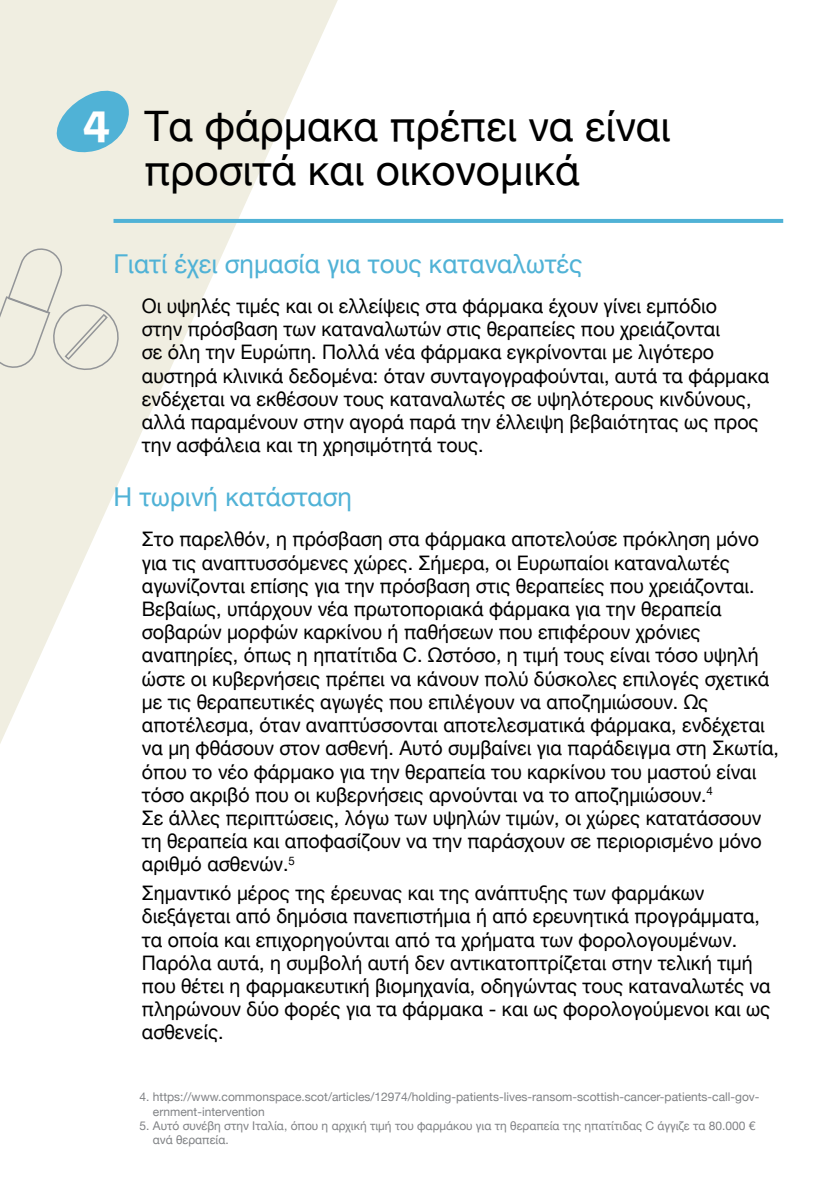
<style>
.page{position:relative;width:840px;height:1191px;background:#fff}
.page>*{position:absolute;margin:0;border:0;box-sizing:border-box;transform-origin:0 0}
.t1{font:42px/44px "Helvetica Neue";color:#000}
.t2{font:26px "Helvetica Neue";color:#50b2d6}
.t3{font:20px/23.2px "Helvetica Neue";color:#000}
.t4{font:12px/14.4px "Helvetica Neue";color:#808285}
.s1{font-family:"Zilla Slab";font-weight:700;font-size:47.6px;color:#fff}
</style>
<div class="page">
<svg style="left:0;top:0;width:337px;height:744px"></svg>
<svg style="left:0;top:245px;width:123px;height:128px;background:#eae8dc"></svg>
<hr style="left:113px;top:219px;width:669px;height:4px;background:#50b2d6">
<svg style="left:55px;top:85px;width:74px;height:70px;background:#8ac7da"></svg>
<h1 class="t1" style="left:144px;top:106px;width:527px;text-indent:-61px"><span class="s1">4</span> Τα φάρμακα πρέπει να είναι προσιτά και οικονομικά</h1>
<h2 class="t2" style="left:113px;top:245px;width:470px">Γιατί έχει σημασία για τους καταναλωτές</h2>
<p class="t3" style="left:142px;top:295px;width:628px">Οι υψηλές τιμές και οι ελλείψεις στα φάρμακα έχουν γίνει εμπόδιο<br>στην πρόσβαση των καταναλωτών στις θεραπείες που χρειάζονται<br>σε όλη την Ευρώπη. Πολλά νέα φάρμακα εγκρίνονται με λιγότερο αυστηρά κλινικά δεδομένα: όταν συνταγογραφούνται, αυτά τα φάρμακα ενδέχεται να εκθέσουν τους καταναλωτές σε υψηλότερους κινδύνους, αλλά παραμένουν στην αγορά παρά την έλλειψη βεβαιότητας ως προς την ασφάλεια και τη χρησιμότητά τους.</p>
<h2 class="t2" style="left:113px;top:478px;width:240px">Η τωρινή κατάσταση</h2>
<p class="t3" style="left:142px;top:529px;width:638px">Στο παρελθόν, η πρόσβαση στα φάρμακα αποτελούσε πρόκληση μόνο για τις αναπτυσσόμενες χώρες. Σήμερα, oι Ευρωπαίοι καταναλωτές αγωνίζονται επίσης για την πρόσβαση στις θεραπείες που χρειάζονται.<br>Βεβαίως, υπάρχουν νέα πρωτοποριακά φάρμακα για την θεραπεία σοβαρών μορφών καρκίνου ή παθήσεων που επιφέρουν χρόνιες αναπηρίες, όπως η ηπατίτιδα C. Ωστόσο, η τιμή τους είναι τόσο υψηλή ώστε οι κυβερνήσεις πρέπει να κάνουν πολύ δύσκολες επιλογές σχετικά με τις θεραπευτικές αγωγές που επιλέγουν να αποζημιώσουν. Ως αποτέλεσμα, όταν αναπτύσσονται αποτελεσματικά φάρμακα, ενδέχεται να μη φθάσουν στον ασθενή. Αυτό συμβαίνει για παράδειγμα στη Σκωτία, όπου το νέο φάρμακο για την θεραπεία του καρκίνου του μαστού είναι τόσο ακριβό που οι κυβερνήσεις αρνούνται να το αποζημιώσουν.<sup>4<br></sup>Σε άλλες περιπτώσεις, λόγω των υψηλών τιμών, οι χώρες κατατάσσουν τη θεραπεία και αποφασίζουν να την παράσχουν σε περιορισμένο μόνο αριθμό ασθενών.<sup>5</sup></p>
<p class="t3" style="left:142px;top:882px;width:630px">Σημαντικό μέρος της έρευνας και της ανάπτυξης των φαρμάκων διεξάγεται από δημόσια πανεπιστήμια ή από ερευνητικά προγράμματα, τα οποία και επιχορηγούνται από τα χρήματα των φορολογουμένων.<br>Παρόλα αυτά, η συμβολή αυτή δεν αντικατοπτρίζεται στην τελική τιμή που θέτει η φαρμακευτική βιομηχανία, οδηγώντας τους καταναλωτές να πληρώνουν δύο φορές για τα φάρμακα - και ως φορολογούμενοι και ως ασθενείς.</p>
<p class="t4" style="left:153px;top:1090px;width:608px;text-indent:-13px">4. https://www.commonspace.scot/articles/12974/holding-patients-lives-ransom-scottish-cancer-patients-call-gov&shy;ernment-intervention</p>
<p class="t4" style="left:153px;top:1119px;width:604px;text-indent:-13px">5. Αυτό συνέβη στην Ιταλία, όπου η αρχική τιμή του φαρμάκου για τη θεραπεία της ηπατίτιδας C άγγιζε τα 80.000 € ανά θεραπεία.</p>
</div>
